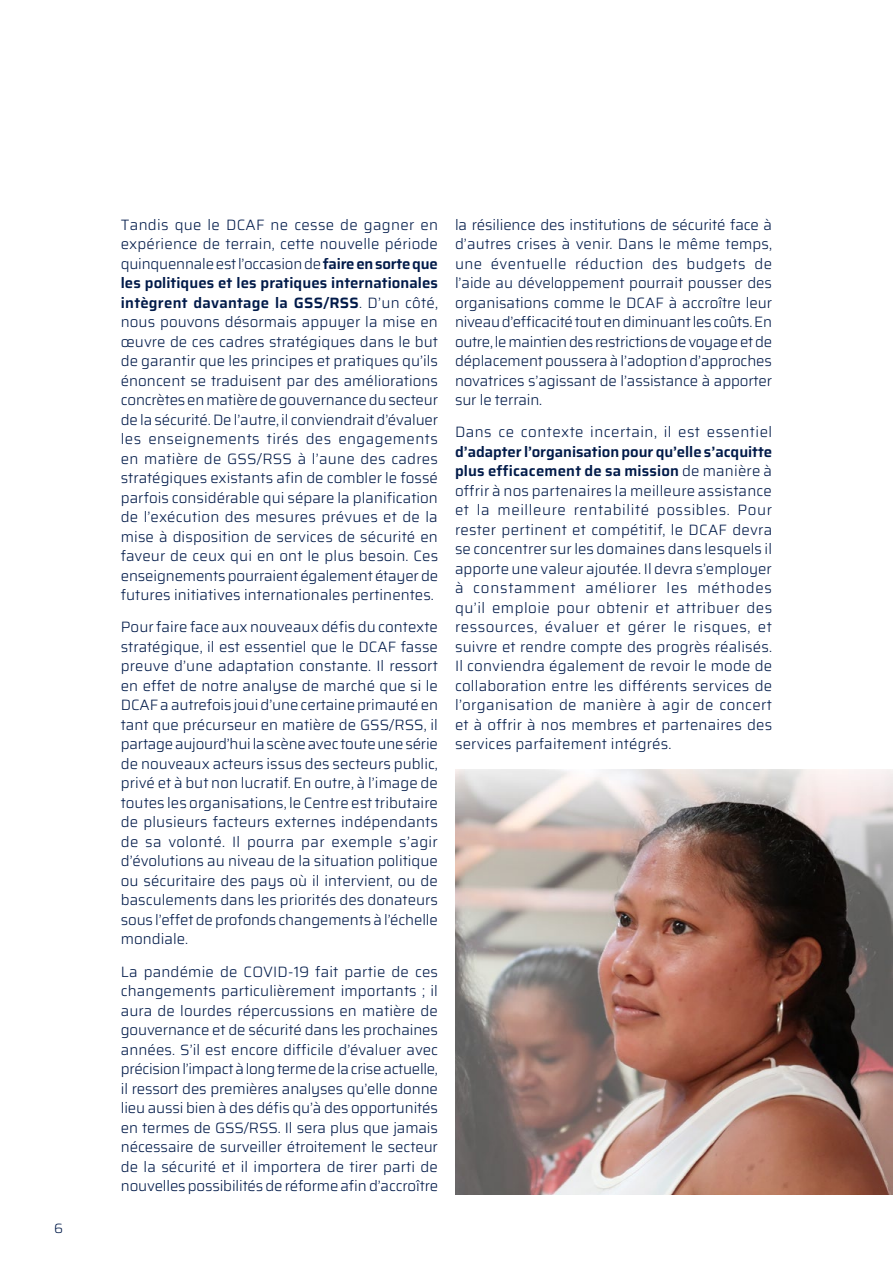
<style>
.page{position:relative;width:893px;height:1263px;background:#fff}
.page>*{position:absolute;margin:0;border:0;box-sizing:border-box;transform-origin:0 0}
.t1{font:300 15px/19.5px "Saira";color:#001a49;text-align:justify}
.t2{font:300 15px "Saira";letter-spacing:.03em;color:#001a49}
.t3{font:300 13.5px "Saira";color:#001a49}
.s1{font-weight:600}
</style>
<div class="page">
<img style="left:455px;top:770px;width:438px;height:425px">
<p class="t3" style="left:54px;top:1218px;width:10px">6</p>
<p class="t1" style="left:121px;top:214px;width:319px">Tandis que le DCAF ne cesse de gagner en expérience de terrain, cette nouvelle période quinquennale est l’occasion de <span class="s1">faire en sorte que les politiques et les pratiques internationales intègrent davantage la GSS/RSS</span>. D’un côté, nous pouvons désormais appuyer la mise en œuvre de ces cadres stratégiques dans le but de garantir que les principes et pratiques qu’ils énoncent se traduisent par des améliorations concrètes en matière de gouvernance du secteur de la sécurité. De l’autre, il conviendrait d’évaluer les enseignements tirés des engagements en matière de GSS/RSS à l’aune des cadres stratégiques existants afin de combler le fossé parfois considérable qui sépare la planification de l’exécution des mesures prévues et de la mise à disposition de services de sécurité en faveur de ceux qui en ont le plus besoin. Ces enseignements pourraient également étayer de futures initiatives internationales pertinentes.</p>
<p class="t1" style="left:121px;top:617px;width:319px">Pour faire face aux nouveaux défis du contexte stratégique, il est essentiel que le DCAF fasse preuve d’une adaptation constante. Il ressort en effet de notre analyse de marché que si le DCAF a autrefois joui d’une certaine primauté en tant que précurseur en matière de GSS/RSS, il partage aujourd’hui la scène avec toute une série de nouveaux acteurs issus des secteurs public, privé et à but non lucratif. En outre, à l’image de toutes les organisations, le Centre est tributaire de plusieurs facteurs externes indépendants de sa volonté. Il pourra par exemple s’agir d’évolutions au niveau de la situation politique ou sécuritaire des pays où il intervient, ou de basculements dans les priorités des donateurs sous l’effet de profonds changements à l’échelle mondiale.</p>
<p class="t1" style="left:121px;top:961px;width:319px">La pandémie de COVID-19 fait partie de ces changements particulièrement importants ; il aura de lourdes répercussions en matière de gouvernance et de sécurité dans les prochaines années. S’il est encore difficile d’évaluer avec précision l’impact à long terme de la crise actuelle, il ressort des premières analyses qu’elle donne lieu aussi bien à des défis qu’à des opportunités en termes de GSS/RSS. Il sera plus que jamais nécessaire de surveiller étroitement le secteur de la sécurité et il importera de tirer parti de nouvelles possibilités de réforme afin d’accroître</p>
<p class="t1" style="left:455px;top:214px;width:319px">la résilience des institutions de sécurité face à d’autres crises à venir. Dans le même temps, une éventuelle réduction des budgets de l’aide au développement pourrait pousser des organisations comme le DCAF à accroître leur niveau d’efficacité tout en diminuant les coûts. En outre, le maintien des restrictions de voyage et de déplacement poussera à l’adoption d’approches novatrices s’agissant de l’assistance à apporter sur le terrain.</p>
<p class="t2" style="left:455px;top:421px;width:319px">Dans ce contexte incertain, il est essentiel</p>
<p class="t1" style="left:455px;top:442px;width:319px"><span class="s1">d’adapter l’organisation pour qu’elle s’acquitte plus efficacement de sa mission</span> de manière à offrir à nos partenaires la meilleure assistance et la meilleure rentabilité possibles. Pour rester pertinent et compétitif, le DCAF devra se concentrer sur les domaines dans lesquels il apporte une valeur ajoutée. Il devra s’employer à constamment améliorer les méthodes qu’il emploie pour obtenir et attribuer des ressources, évaluer et gérer le risques, et suivre et rendre compte des progrès réalisés.<br>Il conviendra également de revoir le mode de collaboration entre les différents services de l’organisation de manière à agir de concert et à offrir à nos membres et partenaires des services parfaitement intégrés.</p>
</div>
